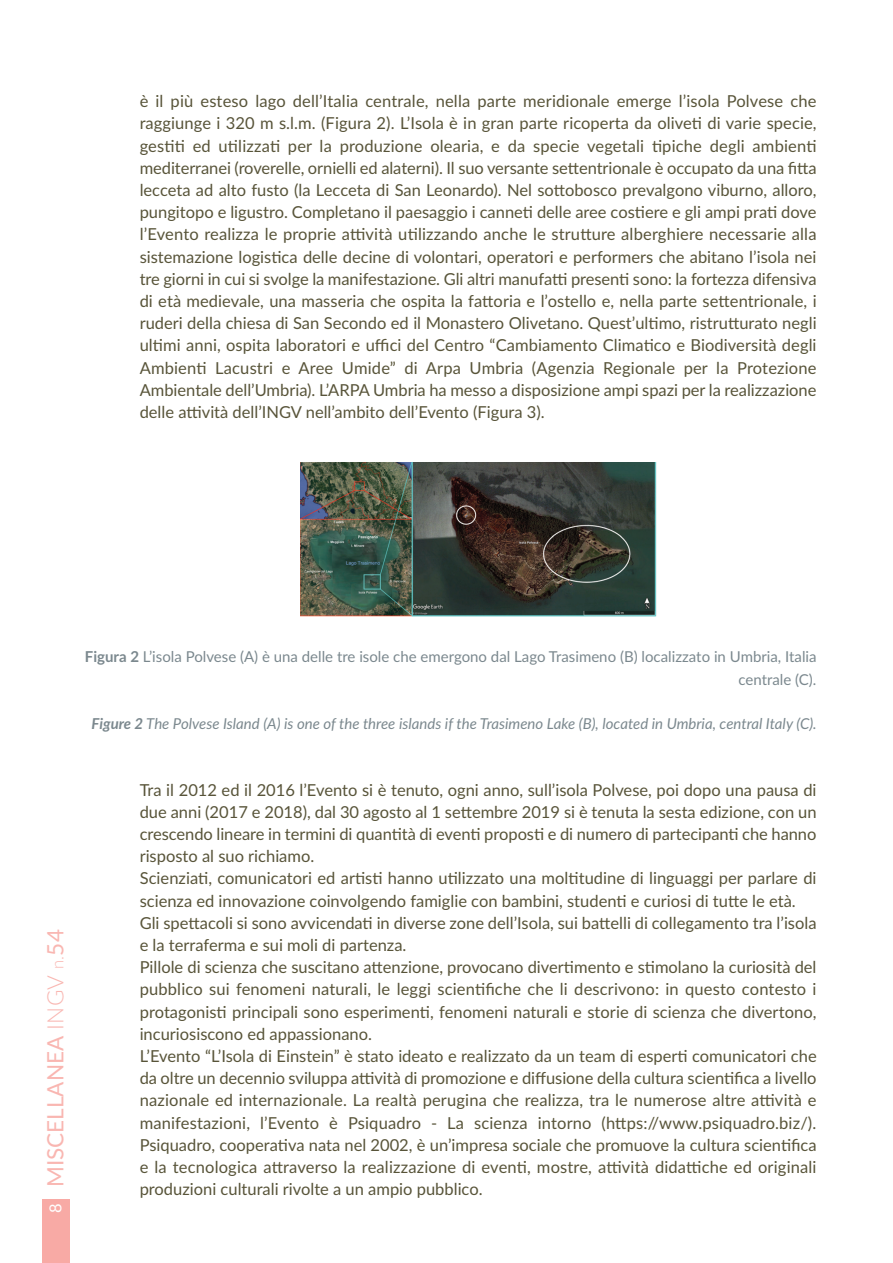
<style>
.page{position:relative;width:893px;height:1263px;background:#fff}
.page>*{position:absolute;margin:0;border:0;box-sizing:border-box;transform-origin:0 0}
.t1{font:22.5px "Lato";color:#f9b6b1}
.t2{font:16.5px/22.2px "Lato";color:#585439;text-align:justify}
.t3{font:16.5px "Lato";color:#fff}
.t4{font:15px/22.2px "Lato";color:#7b888e;text-align:right}
.t5{font:italic 15px "Lato";color:#7b888e}
.s1{font-weight:300}
.s2{font-weight:300;font-size:16.5px}
.s3{font-weight:700}
</style>
<div class="page">
<div style="left:43px;top:1199px;width:27px;height:64px;background:#f8aaa5"></div>
<img style="left:300px;top:462px;width:356px;height:155px">
<p class="t2" style="left:140px;top:92px;width:678px">è il più esteso lago dell’Italia centrale, nella parte meridionale emerge l’isola Polvese che raggiunge i 320 m s.l.m. (Figura 2). L’Isola è in gran parte ricoperta da oliveti di varie specie, gestiti ed utilizzati per la produzione olearia, e da specie vegetali tipiche degli ambienti mediterranei (roverelle, ornielli ed alaterni). Il suo versante settentrionale è occupato da una fitta lecceta ad alto fusto (la Lecceta di San Leonardo). Nel sottobosco prevalgono viburno, alloro, pungitopo e ligustro. Completano il paesaggio i canneti delle aree costiere e gli ampi prati dove l’Evento realizza le proprie attività utilizzando anche le strutture alberghiere necessarie alla sistemazione logistica delle decine di volontari, operatori e performers che abitano l’isola nei tre giorni in cui si svolge la manifestazione. Gli altri manufatti presenti sono: la fortezza difensiva di età medievale, una masseria che ospita la fattoria e l’ostello e, nella parte settentrionale, i ruderi della chiesa di San Secondo ed il Monastero Olivetano. Quest’ultimo, ristrutturato negli ultimi anni, ospita laboratori e uffici del Centro “Cambiamento Climatico e Biodiversità degli Ambienti Lacustri e Aree Umide” di Arpa Umbria (Agenzia Regionale per la Protezione Ambientale dell’Umbria). L’ARPA Umbria ha messo a disposizione ampi spazi per la realizzazione delle attività dell’INGV nell’ambito dell’Evento (Figura 3).</p>
<p class="t1" style="left:47px;top:1187px;width:259px;rotate:-90deg">MISCELLANEA <span class="s1">INGV</span> <span class="s2">n.</span>54</p>
<p class="t3" style="left:49px;top:1213px;width:11px;rotate:-90deg">8</p>
<p class="t4" style="left:85px;top:647px;width:733px"><span class="s3">Figura 2</span> L’isola Polvese (A) è una delle tre isole che emergono dal Lago Trasimeno (B) localizzato in Umbria, Italia centrale (C).</p>
<p class="t5" style="left:92px;top:718px;width:727px"><span class="s3">Figure 2</span> The Polvese Island (A) is one of the three islands if the Trasimeno Lake (B), located in Umbria, central Italy (C).</p>
<p class="t2" style="left:140px;top:780px;width:678px">Tra il 2012 ed il 2016 l’Evento si è tenuto, ogni anno, sull’isola Polvese, poi dopo una pausa di due anni (2017 e 2018), dal 30 agosto al 1 settembre 2019 si è tenuta la sesta edizione, con un crescendo lineare in termini di quantità di eventi proposti e di numero di partecipanti che hanno risposto al suo richiamo.</p>
<p class="t2" style="left:140px;top:869px;width:678px">Scienziati, comunicatori ed artisti hanno utilizzato una moltitudine di linguaggi per parlare di scienza ed innovazione coinvolgendo famiglie con bambini, studenti e curiosi di tutte le età.</p>
<p class="t2" style="left:140px;top:913px;width:678px">Gli spettacoli si sono avvicendati in diverse zone dell’Isola, sui battelli di collegamento tra l’isola e la terraferma e sui moli di partenza.</p>
<p class="t2" style="left:140px;top:957px;width:678px">Pillole di scienza che suscitano attenzione, provocano divertimento e stimolano la curiosità del pubblico sui fenomeni naturali, le leggi scientifiche che li descrivono: in questo contesto i protagonisti principali sono esperimenti, fenomeni naturali e storie di scienza che divertono, incuriosiscono ed appassionano.</p>
<p class="t2" style="left:140px;top:1046px;width:678px">L’Evento “L’Isola di Einstein” è stato ideato e realizzato da un team di esperti comunicatori che da oltre un decennio sviluppa attività di promozione e diffusione della cultura scientifica a livello nazionale ed internazionale. La realtà perugina che realizza, tra le numerose altre attività e manifestazioni, l’Evento è Psiquadro - La scienza intorno (https://www.psiquadro.biz/).<br>Psiquadro, cooperativa nata nel 2002, è un’impresa sociale che promuove la cultura scientifica e la tecnologica attraverso la realizzazione di eventi, mostre, attività didattiche ed originali</p>
<p class="t2" style="left:140px;top:1179px;width:344px">produzioni culturali rivolte a un ampio pubblico.</p>
</div>
